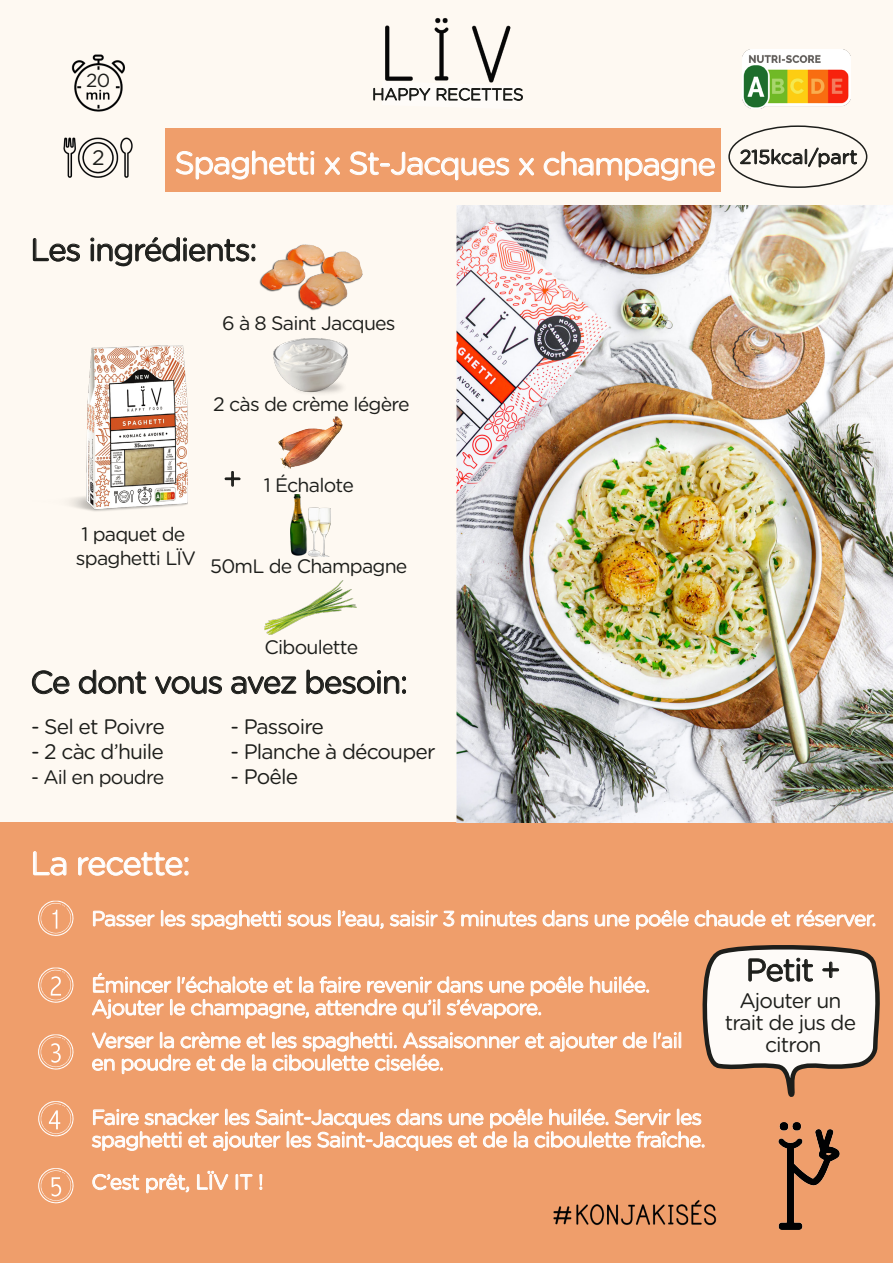
<style>
.page{position:relative;width:893px;height:1263px;background:#fff}
.page>*{position:absolute;margin:0;border:0;box-sizing:border-box;transform-origin:0 0}
.t1{font:33px "Gotham Rounded";letter-spacing:-.04em;color:#fff}
.t2{font:31.5px "Gotham Rounded";letter-spacing:-.04em;color:#1d1e1b}
.t3{font:31.5px "Gotham Rounded";letter-spacing:-.045em;color:#fff}
.t4{font:300 30px "Gotham Rounded";color:#1d1e1b}
.t5{font:21px/22.5px "Gotham Rounded";letter-spacing:-.04em;color:#fff}
.t6{font:21px/21.8px "Gotham Rounded";letter-spacing:-.04em;color:#1d1e1b;text-align:center}
.t7{font:19.5px/23.4px "Gotham Rounded";letter-spacing:-.04em;color:#1d1e1b}
.t8{font:19.5px "Gotham Rounded";color:#1d1e1b}
.t9{font:18.9px "Gotham Rounded";color:#1d1e1b}
</style>
<div class="page">
<div style="left:0;top:0;width:893px;height:822px;background:#fef9f2"></div>
<img style="left:63px;top:137px;width:70px;height:41px">
<img style="left:71px;top:54px;width:54px;height:58px">
<div style="left:0;top:822px;width:893px;height:441px;background:#ef9e6b"></div>
<div style="left:165px;top:128px;width:556px;height:64px;background:#ef9e6b"></div>
<svg style="left:176px;top:150px;width:138px;height:30px"></svg>
<div style="left:311px;top:157px;width:3px;height:18px;border:1px solid #fff"></div>
<svg style="left:325px;top:157px;width:15px;height:18px"></svg>
<svg style="left:349px;top:151px;width:30px;height:24px"></svg>
<div style="left:380px;top:163px;width:10px;height:4px;border:1px solid #fff"></div>
<svg style="left:391px;top:151px;width:119px;height:30px"></svg>
<svg style="left:519px;top:157px;width:15px;height:19px"></svg>
<svg style="left:543px;top:151px;width:172px;height:30px"></svg>
<svg style="left:33px;top:851px;width:33px;height:24px"></svg>
<svg style="left:78px;top:852px;width:110px;height:24px"></svg>
<svg style="left:32px;top:670px;width:37px;height:24px"></svg>
<svg style="left:79px;top:670px;width:67px;height:24px"></svg>
<svg style="left:155px;top:676px;width:67px;height:18px"></svg>
<svg style="left:231px;top:676px;width:65px;height:18px"></svg>
<svg style="left:307px;top:670px;width:99px;height:24px"></svg>
<svg style="left:93px;top:910px;width:62px;height:17px"></svg>
<svg style="left:161px;top:910px;width:120px;height:20px"></svg>
<svg style="left:287px;top:914px;width:44px;height:13px"></svg>
<svg style="left:338px;top:910px;width:46px;height:19px"></svg>
<svg style="left:390px;top:910px;width:64px;height:17px"></svg>
<svg style="left:461px;top:910px;width:127px;height:17px"></svg>
<svg style="left:595px;top:914px;width:35px;height:13px"></svg>
<svg style="left:636px;top:910px;width:154px;height:20px"></svg>
<svg style="left:797px;top:910px;width:78px;height:17px"></svg>
<svg style="left:590px;top:976px;width:59px;height:17px"></svg>
<svg style="left:92px;top:972px;width:491px;height:47px"></svg>
<svg style="left:92px;top:1032px;width:62px;height:16px"></svg>
<svg style="left:160px;top:1032px;width:14px;height:16px"></svg>
<svg style="left:180px;top:1032px;width:86px;height:16px"></svg>
<svg style="left:550px;top:1032px;width:67px;height:20px"></svg>
<svg style="left:623px;top:1032px;width:24px;height:16px"></svg>
<svg style="left:654px;top:1031px;width:27px;height:17px"></svg>
<svg style="left:92px;top:1058px;width:23px;height:13px"></svg>
<svg style="left:122px;top:1054px;width:93px;height:20px"></svg>
<svg style="left:221px;top:1054px;width:25px;height:17px"></svg>
<svg style="left:252px;top:1054px;width:14px;height:17px"></svg>
<svg style="left:272px;top:1032px;width:272px;height:39px"></svg>
<svg style="left:92px;top:1108px;width:608px;height:86px"></svg>
<svg style="left:33px;top:238px;width:47px;height:23px"></svg>
<svg style="left:91px;top:237px;width:164px;height:29px"></svg>
<svg style="left:224px;top:471px;width:17px;height:16px"></svg>
<svg style="left:702px;top:945px;width:178px;height:145px"></svg>
<img style="left:549px;top:153px;width:11px;height:15px">
<img style="left:743px;top:50px;width:108px;height:58px">
<img style="left:700px;top:1090px;width:140px;height:96px">
<img style="left:474px;top:1183px;width:338px;height:47px">
<svg style="left:38px;top:1101px;width:36px;height:36px"></svg>
<svg style="left:38px;top:1168px;width:36px;height:36px"></svg>
<svg style="left:38px;top:901px;width:36px;height:35px"></svg>
<svg style="left:38px;top:967px;width:36px;height:36px"></svg>
<svg style="left:38px;top:1034px;width:36px;height:36px"></svg>
<img style="left:70px;top:346px;width:118px;height:166px">
<img style="left:385px;top:18px;width:126px;height:63px">
<svg style="left:373px;top:81px;width:150px;height:20px"></svg>
<svg style="left:740px;top:147px;width:117px;height:21px"></svg>
<div style="left:728px;top:125px;width:139px;height:63px;border:2px solid #1d1e1b;border-radius:50%"></div>
<img style="left:273px;top:338px;width:75px;height:56px">
<img style="left:278px;top:416px;width:65px;height:53px">
<img style="left:259px;top:244px;width:103px;height:67px">
<img style="left:265px;top:580px;width:91px;height:54px">
<img style="left:290px;top:495px;width:41px;height:62px">
<img style="left:457px;top:206px;width:436px;height:616px">
<p class="t9" style="left:86px;top:68px;width:26px">20</p>
<p class="t6" style="left:92px;top:146px;width:14px">2</p>
<p class="t8" style="left:740px;top:143px;width:119px">215kcal/part</p>
<h2 class="t3" style="left:175px;top:142px;width:543px">Spaghetti x St-Jacques x champagne</h2>
<h2 class="t2" style="left:30px;top:228px;width:229px">Les ingrédients:</h2>
<p class="t7" style="left:222px;top:310px;width:175px">6 à 8 Saint Jacques</p>
<p class="t7" style="left:213px;top:391px;width:198px">2 càs de crème légère</p>
<p class="t7" style="left:76px;top:522px;width:122px">1 paquet de spaghetti LÏV</p>
<h3 class="t4" style="left:223px;top:459px;width:20px">+</h3>
<p class="t7" style="left:264px;top:472px;width:91px">1 Échalote</p>
<p class="t7" style="left:210px;top:553px;width:199px">50mL de Champagne</p>
<p class="t7" style="left:265px;top:634px;width:95px">Ciboulette</p>
<h2 class="t2" style="left:30px;top:660px;width:379px">Ce dont vous avez besoin:</h2>
<p class="t6" style="left:31px;top:714px;width:135px">- Sel et Poivre</p>
<p class="t6" style="left:31px;top:740px;width:134px">- 2 càc d’huile</p>
<p class="t7" style="left:31px;top:765px;width:135px">- Ail en poudre</p>
<p class="t6" style="left:230px;top:714px;width:95px">- Passoire</p>
<p class="t6" style="left:230px;top:740px;width:207px">- Planche à découper</p>
<p class="t6" style="left:230px;top:765px;width:69px">- Poêle</p>
<h1 class="t1" style="left:30px;top:840px;width:162px">La recette:</h1>
<p class="t5" style="left:91px;top:906px;width:787px">Passer les spaghetti sous l’eau, saisir 3 minutes dans une poêle chaude et réserver.</p>
<p class="t5" style="left:91px;top:973px;width:560px">Émincer l'échalote et la faire revenir dans une poêle huilée.<br>Ajouter le champagne, attendre qu’il s’évapore.</p>
<p class="t5" style="left:91px;top:1028px;width:593px">Verser la crème et les spaghetti. Assaisonner et ajouter de l'ail en poudre et de la ciboulette ciselée.</p>
<p class="t5" style="left:91px;top:1105px;width:616px">Faire snacker les Saint-Jacques dans une poêle huilée. Servir les spaghetti et ajouter les Saint-Jacques et de la ciboulette fraîche.</p>
<p class="t5" style="left:91px;top:1170px;width:174px">C’est prêt, LÏV IT !</p>
<h2 class="t2" style="left:746px;top:948px;width:96px">Petit +</h2>
<p class="t6" style="left:725px;top:989px;width:133px">Ajouter un trait de jus de citron</p>
</div>
